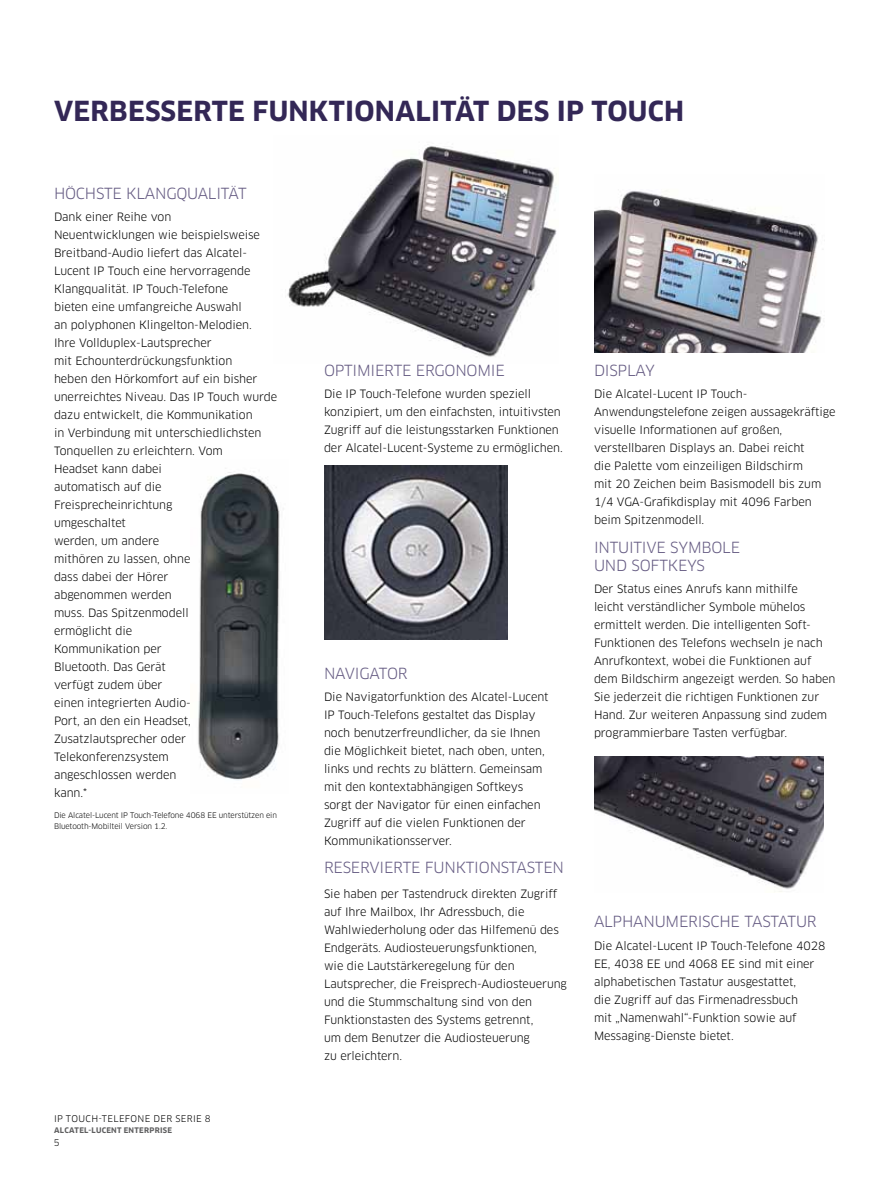
<style>
.page{position:relative;width:891px;height:1188px;background:#fff}
.page>*{position:absolute;margin:0;border:0;box-sizing:border-box;transform-origin:0 0}
.t1{font:700 27px "Clan OT";letter-spacing:.01em;color:#332756}
.t2{font:15px/18px "Clan OT";letter-spacing:-.015em;color:#675d84}
.t3{font:11.25px/18px "Clan OT";letter-spacing:-.005em;color:#000}
.t4{font:9px "Clan OT";letter-spacing:.04em;color:#000}
.t5{font:7.5px/10.5px "Clan OT";letter-spacing:-.015em;color:#000}
.t6{font:700 7.5px "Clan OT";letter-spacing:.035em;color:#5e5e5f}
</style>
<div class="page">
<img style="left:324px;top:466px;width:184px;height:173px">
<img style="left:594px;top:757px;width:230px;height:135px">
<img style="left:594px;top:190px;width:229px;height:163px">
<img style="left:287px;top:146px;width:270px;height:211px">
<img style="left:198px;top:472px;width:82px;height:309px">
<h1 class="t1" style="left:54px;top:96px;width:73px">VERBESSE</h1>
<h1 class="t1" style="left:193px;top:96px;width:77px">RTE FUNKTI</h1>
<h1 class="t1" style="left:354px;top:96px;width:38px">ONALITÄT</h1>
<h1 class="t1" style="left:497px;top:96px;width:189px">DES IP TOUCH</h1>
<h2 class="t2" style="left:54px;top:185px;width:194px">H ÖCHSTE KLAN GQUALITÄT</h2>
<p class="t3" style="left:54px;top:208px;width:225px">Dank einer Reihe von<br>Neuentwicklungen wie beispielsweise<br>Breitband-Audio liefert das Alcatel-<br>Lucent IP Touch eine hervorragende<br>Klangqualität. IP Touch-Telefone<br>bieten eine umfangreiche Auswahl<br>an polyphonen Klingelton-Melodien.<br>Ihre Vollduplex-Lautsprecher<br>mit Echounterdrückungsfunktion<br>heben den Hörkomfort auf ein bisher unerreichtes N iveau. Das IP Touch wurde dazu entwickelt, die Kommunikation<br>in Verbindung mit unterschiedlichsten<br>Tonquellen zu erleichtern. Vom<br>Headset kann dabei<br>automatisch auf die<br>Freisprecheinrichtung<br>umgeschaltet<br>werden, um andere<br>mithören zu lassen, ohne<br>dass dabei der Hörer<br>abgenommen werden<br>muss. Das Spitzenmodell<br>ermöglicht die<br>Kommunikation per<br>Bluetooth. Das Gerät<br>verfügt zudem über<br>einen integrierten Audio-<br>Port, an den ein Headset,<br>Zusatzlautsprecher oder<br>Telekonferenzsystem<br>angeschlossen werden<br>kann.*</p>
<p class="t5" style="left:54px;top:810px;width:225px">Die Alcatel-Lucent IP Touch-Telefone 4068 EE unterstützen ein<br>Bluetooth-Mobilteil Version 1.2.</p>
<p class="t4" style="left:54px;top:1113px;width:158px">IP Touch-Telefone der Seri e 8</p>
<p class="t6" style="left:54px;top:1126px;width:12px">ALCATEL</p>
<p class="t6" style="left:88px;top:1126px;width:14px">-LUCENT</p>
<p class="t6" style="left:124px;top:1126px;width:11px">ENTE</p>
<p class="t6" style="left:144px;top:1126px;width:21px">RPRISE</p>
<p class="t4" style="left:54px;top:1138px;width:7px">5</p>
<h2 class="t2" style="left:324px;top:361px;width:132px">OPTIMIERTE ERGONO</h2>
<h2 class="t2" style="left:477px;top:361px;width:26px">MIE</h2>
<p class="t3" style="left:324px;top:385px;width:240px">Die IP Touch-Telefone wurden speziell konzipiert, um den einfachsten, intuitivsten Zugriff auf die leistungsstarken Funktionen der Alcatel-Lucent-Systeme zu ermöglichen.</p>
<h2 class="t2" style="left:324px;top:664px;width:74px">N AVIGATOR</h2>
<p class="t3" style="left:324px;top:688px;width:226px">Die Navigatorfunktion des Alcatel-Lucent IP Touch-Telefons gestaltet das Display noch benutzerfreundlicher, da sie Ihnen die Möglichkeit bietet, nach oben, unten, links und rechts zu blättern. Gemeinsam mit den kontextabhängigen Softkeys sorgt der Navigator für einen einfachen Zugriff auf die vielen Funktionen der Kommunikationsserver.</p>
<h2 class="t2" style="left:324px;top:859px;width:230px">RESERVIERTE FUNKTION STASTEN</h2>
<p class="t3" style="left:324px;top:885px;width:244px">Sie haben per Tastendruck direkten Zugriff auf Ihre Mailbox, Ihr Adressbuch, die Wahlwiederholung oder das H ilfemenü des Endgeräts. Audiosteuerungsfunktionen,<br>wie die Lautstärkeregelung für den Lautsprecher, die Freisprech-Audiosteuerung und die Stummschaltung sind von den Funktionstasten des Systems getrennt,<br>um dem Benutzer die Audiosteuerung<br>zu erleichtern.</p>
<h2 class="t2" style="left:594px;top:361px;width:62px">DISPLAY</h2>
<p class="t3" style="left:594px;top:385px;width:243px">Die Alcatel-Lucent IP Touch-Anwendungstelefone zeigen aussagekräftige visuelle Informationen auf großen, verstellbaren Displays an. Dabei reicht<br>die Palette vom einzeiligen Bildschirm<br>mit 20 Zeichen beim Basismodell bis zum 1/4 VGA‑Grafikdisplay mit 4096 Farben beim Spitzenmodell.</p>
<h2 class="t2" style="left:594px;top:538px;width:128px">INTUITIVE SYMBOLE<br>UN D SOFTKEYS</h2>
<p class="t3" style="left:594px;top:580px;width:243px">Der Status eines Anrufs kann mithilfe<br>leicht verständlicher Symbole mühelos ermittelt werden. Die intelligenten Soft-Funktionen des Telefons wechseln je nach Anrufkontext, wobei die Funktionen auf dem Bildschirm angezeigt werden. So haben Sie jederzeit die richtigen Funktionen zur Hand. Zur weiteren Anpassung sind zudem programmierbare Tasten verfügbar.</p>
<h2 class="t2" style="left:594px;top:913px;width:127px">ALPHAN UMERISCHE</h2>
<h2 class="t2" style="left:744px;top:913px;width:72px">TASTATUR</h2>
<p class="t3" style="left:594px;top:937px;width:233px">Die Alcatel-Lucent IP Touch-Telefone 4028<br>EE, 4038 EE und 4068 EE sind mit einer alphabetischen Tastatur ausgestattet,<br>die Zugriff auf das Firmenadressbuch<br>mit „Namenwahl“-Funktion sowie auf Messaging-Dienste bietet.</p>
</div>
